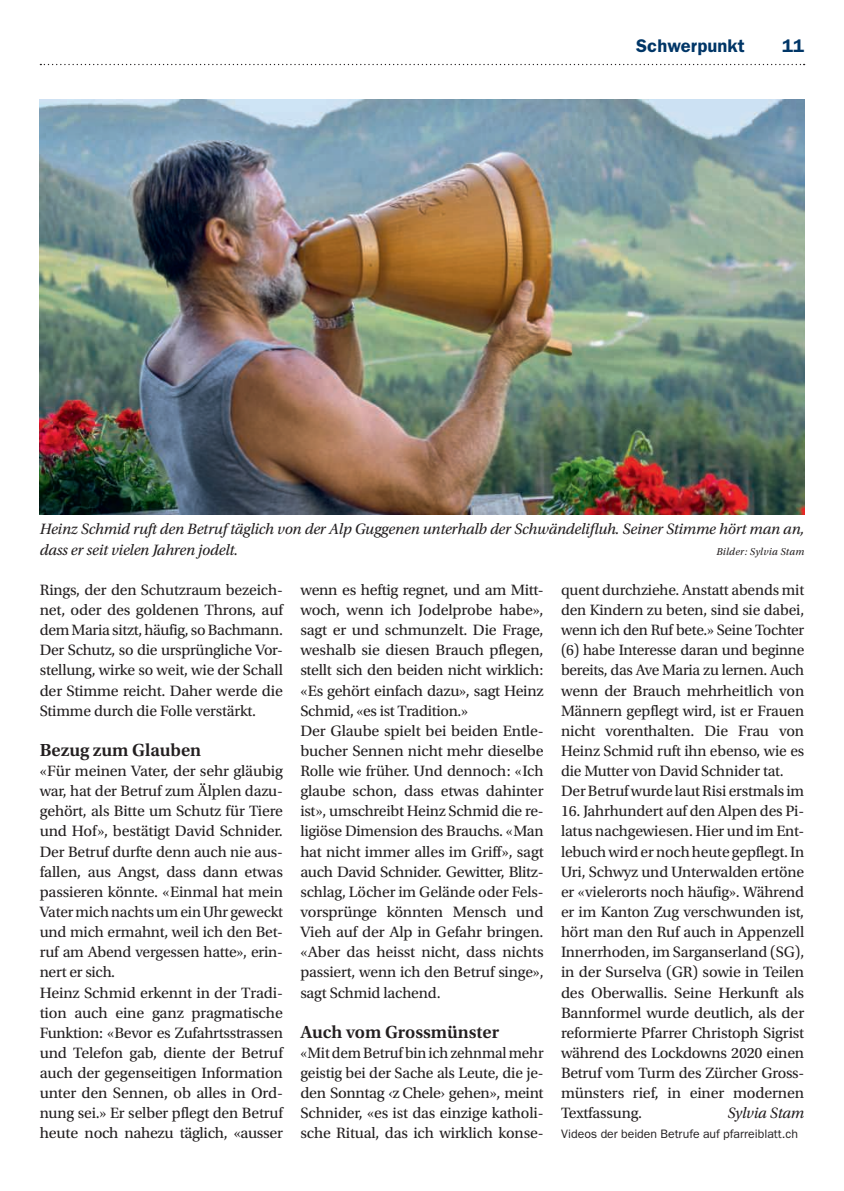
<style>
.page{position:relative;width:844px;height:1191px;background:#fff}
.page>*{position:absolute;margin:0;border:0;box-sizing:border-box;transform-origin:0 0}
.t1{font:600 18.38px "Utopia Std";color:#231f20}
.t2{font:600 18.38px "ITC Franklin Gothic Std";letter-spacing:.005em;color:#003667}
.t3{font:15.75px/20.1px "Utopia Std";letter-spacing:-.01em;color:#231f20;text-align:justify}
.t4{font:italic 15.75px/20.1px "Utopia Std";letter-spacing:-.01em;color:#231f20}
.t5{font:12.25px "ITC Franklin Gothic Std";color:#231f20}
.t6{font:italic 10.5px "Utopia Std";letter-spacing:.02em;color:#231f20}
</style>
<div class="page">
<svg style="left:40px;top:64px;width:764px;height:1px"></svg>
<img style="left:40px;top:99px;width:764px;height:415px">
<p class="t2" style="left:636px;top:35px;width:110px">Schwerpunkt</p>
<p class="t2" style="left:781px;top:35px;width:24px">11</p>
<p class="t4" style="left:40px;top:519px;width:765px">Heinz Schmid ruft den Betruf täglich von der Alp Guggenen unterhalb der Schwändelifluh. Seiner Stimme hört man an, dass er seit vielen Jahren jodelt.</p>
<p class="t6" style="left:716px;top:545px;width:89px">Bilder: Sylvia Stam</p>
<p class="t3" style="left:40px;top:580px;width:245px">Rings, der den Schutzraum bezeich&shy;net, oder des goldenen Throns, auf dem Maria sitzt, häufig, so Bachmann.<br>Der Schutz, so die ursprüngliche Vor&shy;stellung, wirke so weit, wie der Schall der Stimme reicht. Daher werde die Stimme durch die Folle verstärkt.</p>
<p class="t1" style="left:40px;top:739px;width:163px">Bezug zum Glauben</p>
<p class="t3" style="left:40px;top:761px;width:245px;text-align:left">«Für meinen Vater, der sehr gläubig war, hat der Betruf zum Älplen dazu&shy;gehört, als Bitte um Schutz für Tiere und Hof», bestätigt David Schnider.<br>Der Betruf durfte denn auch nie aus&shy;fallen, aus Angst, dass dann etwas passieren könnte. «Einmal hat mein Vater mich nachts um ein Uhr geweckt und mich ermahnt, weil ich den Bet&shy;ruf am Abend vergessen hatte», erin&shy;nert er sich.<br>Heinz Schmid erkennt in der Tradi&shy;tion auch eine ganz pragmatische Funktion: «Bevor es Zufahrtsstrassen und Telefon gab, diente der Betruf auch der gegenseitigen Information unter den Sennen, ob alles in Ord&shy;nung sei.» Er selber pflegt den Betruf heute noch nahezu täglich, «ausser</p>
<p class="t3" style="left:300px;top:580px;width:245px;text-align:left">wenn es heftig regnet, und am Mitt&shy;woch, wenn ich Jodelprobe habe», sagt er und schmunzelt. Die Frage, weshalb sie diesen Brauch pflegen, stellt sich den beiden nicht wirklich: «Es gehört einfach dazu», sagt Heinz Schmid, «es ist Tradition.»<br>Der Glaube spielt bei beiden Entle&shy;bucher Sennen nicht mehr dieselbe Rolle wie früher. Und dennoch: «Ich glaube schon, dass etwas dahinter ist», umschreibt Heinz Schmid die re&shy;ligiöse Dimension des Brauchs. «Man hat nicht immer alles im Griff», sagt auch David Schnider. Gewitter, Blitz&shy;schlag, Löcher im Gelände oder Fels&shy;vorsprünge könnten Mensch und Vieh auf der Alp in Gefahr bringen. «Aber das heisst nicht, dass nichts passiert, wenn ich den Betruf singe», sagt Schmid lachend.</p>
<p class="t1" style="left:300px;top:1021px;width:200px">Auch vom Grossmünster</p>
<p class="t3" style="left:300px;top:1043px;width:245px">«Mit dem Betruf bin ich zehnmal mehr geistig bei der Sache als Leute, die je&shy;den Sonntag ‹z Chele› gehen», meint Schnider, «es ist das einzige katholi&shy;sche Ritual, das ich wirklich konse-</p>
<p class="t3" style="left:561px;top:580px;width:245px;text-align:left">quent durchziehe. Anstatt abends mit den Kindern zu beten, sind sie dabei, wenn ich den Ruf bete.» Seine Tochter (6) habe Interesse daran und beginne bereits, das Ave Maria zu lernen. Auch wenn der Brauch mehrheitlich von Männern gepflegt wird, ist er Frauen nicht vorenthalten. Die Frau von Heinz Schmid ruft ihn ebenso, wie es die Mutter von David Schnider tat.<br>Der Betruf wurde laut Risi erstmals im</p>
<p class="t3" style="left:561px;top:801px;width:245px">16. Jahrhundert auf den Alpen des Pi&shy;latus nachgewiesen. Hier und im Ent&shy;lebuch wird er noch heute gepflegt. In Uri, Schwyz und Unterwalden ertöne er «vielerorts noch häufig». Während er im Kanton Zug verschwunden ist, hört man den Ruf auch in Appenzell Innerrhoden, im Sarganserland (SG), in der Surselva (GR) sowie in Teilen des Oberwallis. Seine Herkunft als Bannformel wurde deutlich, als der reformierte Pfarrer Christoph Sigrist während des Lockdowns 2020 einen Betruf vom Turm des Zürcher Gross&shy;münsters rief, in einer modernen Textfassung.</p>
<p class="t4" style="left:727px;top:1103px;width:78px">Sylvia Stam</p>
<p class="t5" style="left:561px;top:1127px;width:238px">Videos der beiden Betrufe auf pfarreiblatt.ch</p>
</div>
